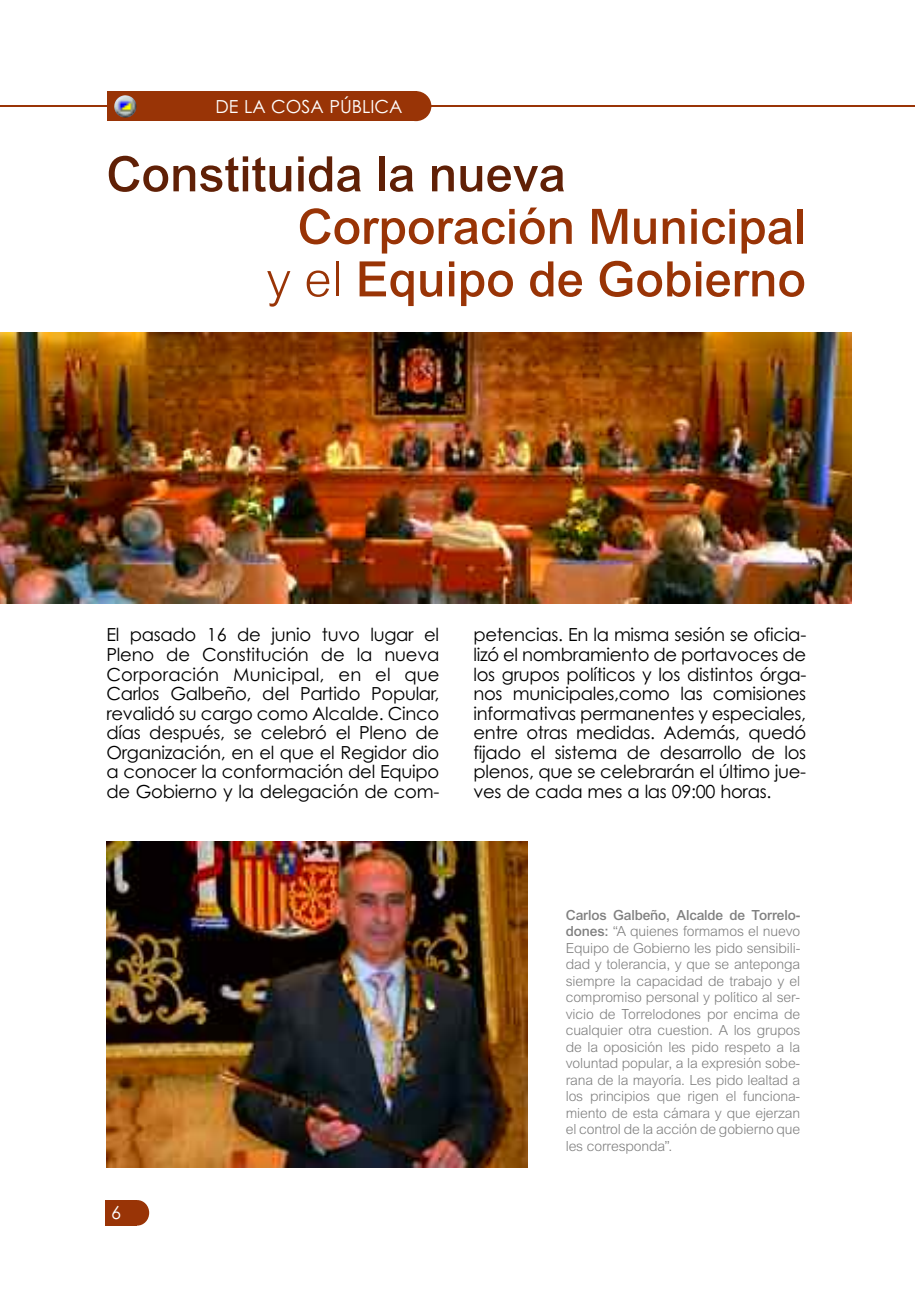
<style>
.page{position:relative;width:915px;height:1306px;background:#fff}
.page>*{position:absolute;margin:0;border:0;box-sizing:border-box;transform-origin:0 0}
.t1{font:52.5px/52.5px "Arial Bld";color:#993406;text-align:center}
.t2{font:52.5px "Arial Bld";color:#602006}
.t3{font:18px/19.5px "Century Gothic";letter-spacing:-.015em;color:#000;text-align:justify}
.t4{font:18px "Century Gothic";color:#fff}
.t5{font:15px/16.5px "Arial";letter-spacing:-.01em;color:#808080;text-align:justify}
.t6{font:15px "Arial Bld";letter-spacing:-.01em;color:#808080}
.s1{font-family:"Arial"}
.s2{font-family:"Arial Bld"}
</style>
<div class="page">
<hr style="left:0;top:105px;width:914px;height:2px;background:#993406">
<div style="left:125px;top:1199px;width:24px;height:26px;background:#993406;border-radius:50%"></div>
<div style="left:105px;top:1199px;width:32px;height:26px;background:#993406"></div>
<div style="left:400px;top:91px;width:31px;height:30px;background:#993406;border-radius:50%"></div>
<div style="left:107px;top:91px;width:309px;height:30px;background:#993406"></div>
<img style="left:114px;top:95px;width:22px;height:23px">
<img style="left:0;top:332px;width:850px;height:272px">
<img style="left:106px;top:841px;width:421px;height:326px">
<p class="t4" style="left:215px;top:96px;width:188px">DE LA COSA PÚBLICA</p>
<h1 class="t2" style="left:106px;top:156px;width:460px">Constituida la nueva</h1>
<h1 class="t1" style="left:266px;top:205px;width:541px">Corporación Municipal <span class="s1">y el</span> Equipo de Gobierno</h1>
<p class="t3" style="left:106px;top:625px;width:334px">El pasado 16 de junio tuvo lugar el Pleno de Constitución de la nueva Corporación Municipal, en el que Carlos Galbeño, del Partido Popular, revalidó su cargo como Alcalde. Cinco días después, se celebró el Pleno de Organización, en el que el Regidor dio a conocer la conformación del Equipo de Gobierno y la delegación de com-</p>
<p class="t3" style="left:473px;top:625px;width:334px">petencias. En la misma sesión se oficia&shy;lizó el nombramiento de portavoces de los grupos políticos y los distintos órga&shy;nos municipales,como las comisiones informativas permanentes y especiales, entre otras medidas. Además, quedó fijado el sistema de desarrollo de los plenos, que se celebrarán el último jue&shy;ves de cada mes a las 09:00 horas.</p>
<p class="t4" style="left:111px;top:1202px;width:11px">6</p>
<p class="t6" style="left:565px;top:909px;width:236px">Carlos Galbeño, Alcalde de Torrelo-</p>
<p class="t5" style="left:565px;top:924px;width:236px"><span class="s2">dones:</span> “A quienes formamos el nuevo Equipo de Gobierno les pido sensibili&shy;dad y tolerancia, y que se anteponga siempre la capacidad de trabajo y el compromiso personal y político al ser&shy;vicio de Torrelodones por encima de cualquier otra cuestion. A los grupos de la oposición les pido respeto a la voluntad popular, a la expresión sobe&shy;rana de la mayoría. Les pido lealtad a los principios que rigen el funciona&shy;miento de esta cámara y que ejerzan el control de la acción de gobierno que les corresponda”.</p>
</div>
